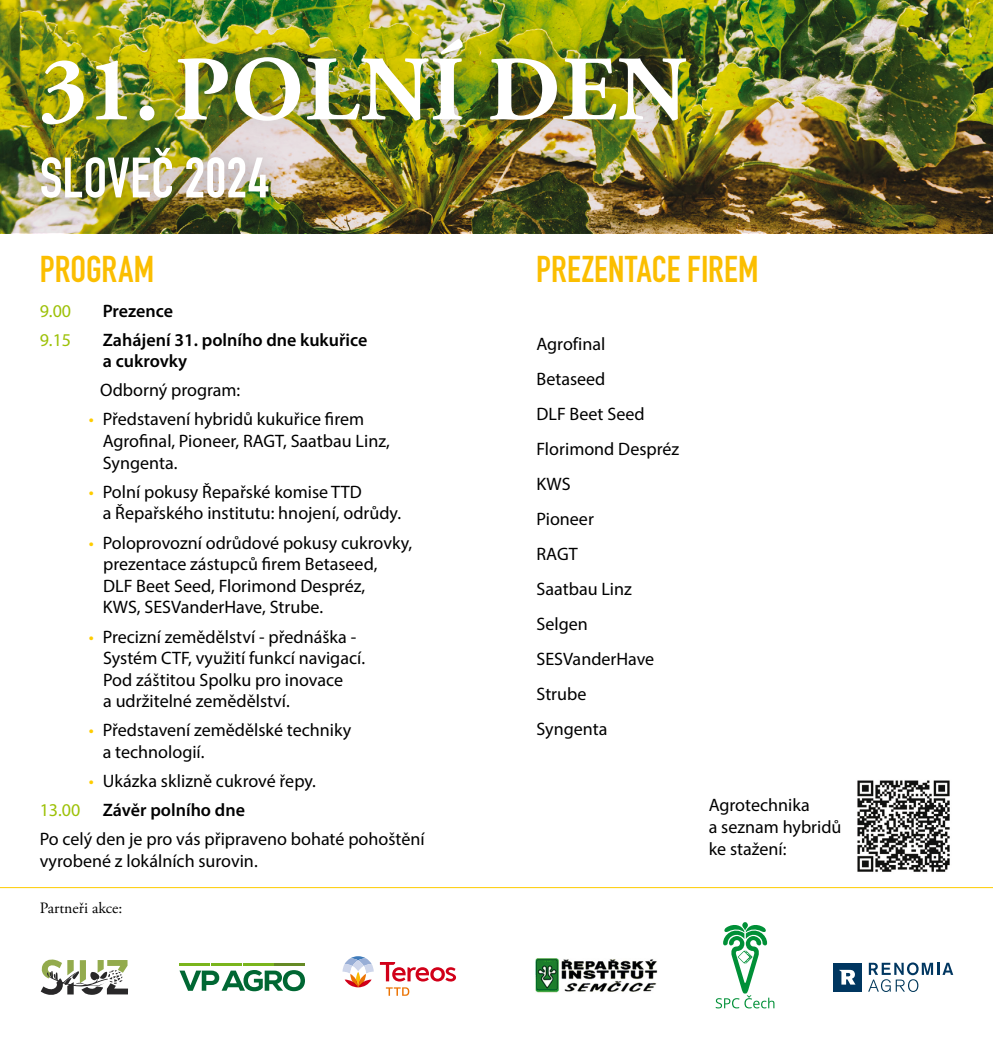
<style>
.page{position:relative;width:993px;height:1042px;background:#fff}
.page>*{position:absolute;margin:0;border:0;box-sizing:border-box;transform-origin:0 0}
.t1{font:700 91.88px "Adobe Garamond Pro";letter-spacing:.015em;color:#fff}
.t2{font:700 56px "DIN Condensed";letter-spacing:.005em;color:#fff}
.t3{font:700 36.75px "DIN Condensed";letter-spacing:.005em;color:#fbbe00}
.t4{font:18.03px/35px "Myriad Pro";color:#000}
.t5{font:600 18.03px/21.7px "Myriad Pro";color:#000}
.t6{font:18.03px "Myriad Pro";color:#9dc107}
.t7{font:15.75px "Adobe Garamond Pro";color:#000}
.s1{color:#fecc00}
.s2{color:#9dc107}
.s3{font-weight:600}
</style>
<div class="page">
<img style="left:0;top:0;width:992px;height:233px">
<hr style="left:0;top:887px;width:992px;height:1px;background:#fecc00">
<img style="left:535px;top:959px;width:122px;height:34px">
<svg style="left:350px;top:956px;width:16px;height:4px"></svg>
<svg style="left:342px;top:958px;width:31px;height:29px"></svg>
<svg style="left:380px;top:962px;width:76px;height:19px"></svg>
<svg style="left:386px;top:987px;width:23px;height:9px"></svg>
<svg style="left:715px;top:923px;width:59px;height:85px"></svg>
<div style="left:833px;top:963px;width:28px;height:28px;background:#003660"></div>
<svg style="left:839px;top:970px;width:16px;height:14px"></svg>
<svg style="left:868px;top:962px;width:84px;height:30px"></svg>
<svg style="left:179px;top:970px;width:126px;height:21px"></svg>
<hr style="left:179px;top:963px;width:30px;height:3px;background:#7ab51d">
<hr style="left:211px;top:963px;width:30px;height:3px;background:#7ab51d">
<hr style="left:243px;top:963px;width:30px;height:3px;background:#7ab51d">
<hr style="left:275px;top:963px;width:30px;height:3px;background:#658a25">
<svg style="left:41px;top:959px;width:87px;height:36px"></svg>
<div style="left:15px;top:13px;width:696px;height:140px;background:#000;opacity:.2"></div>
<div style="left:14px;top:122px;width:280px;height:102px;background:#000;opacity:.3"></div>
<img style="left:857px;top:780px;width:93px;height:92px">
<h1 class="t1" style="left:39px;top:37px;width:648px">31. POLNÍ DEN</h1>
<h2 class="t2" style="left:40px;top:140px;width:231px">SLOVEČ 2024</h2>
<h3 class="t3" style="left:40px;top:244px;width:116px">PROGRAM</h3>
<h3 class="t3" style="left:536px;top:244px;width:224px">PREZENTACE FIREM</h3>
<p class="t6" style="left:40px;top:299px;width:33px">9.00</p>
<p class="t5" style="left:103px;top:300px;width:72px">Prezence</p>
<p class="t6" style="left:40px;top:328px;width:33px">9.15</p>
<p class="t5" style="left:103px;top:329px;width:266px">Zahájení 31. polního dne kukuřice a cukrovky</p>
<p class="t4" style="left:100px;top:372px;width:141px">Odborný program:</p>
<p class="t4" style="left:103px;top:408px;width:288px;line-height:21.7px;text-indent:-14px"><span class="s1">•</span> Představení hybridů kukuřice firem<br>Agrofinal, Pioneer, RAGT, Saatbau Linz,<br>Syngenta.</p>
<p class="t4" style="left:103px;top:481px;width:300px;line-height:21.7px;text-indent:-14px"><span class="s1">•</span> Polní pokusy Řepařské komise TTD<br>a Řepařského institutu: hnojení, odrůdy.</p>
<p class="t4" style="left:103px;top:531px;width:311px;line-height:21.7px;text-indent:-14px"><span class="s1">•</span> Poloprovozní odrůdové pokusy cukrovky, prezentace zástupců firem Betaseed,<br>DLF Beet Seed, Florimond Despréz,<br>KWS, SESVanderHave, Strube.</p>
<p class="t4" style="left:103px;top:625px;width:263px;line-height:21.7px;text-indent:-14px"><span class="s1">•</span> Precizní zemědělství - přednáška - Systém CTF, využití funkcí navigací.<br>Pod záštitou Spolku pro inovace<br>a udržitelné zemědělství.</p>
<p class="t4" style="left:103px;top:719px;width:250px;line-height:21.7px;text-indent:-14px"><span class="s1">•</span> Představení zemědělské techniky a technologií.</p>
<p class="t4" style="left:40px;top:766px;width:386px;line-height:29.1px;text-indent:49px"><span class="s1">•</span> Ukázka sklizně cukrové řepy.<br><span class="s2">13.00</span> <span class="s3">Závěr polního dne<br></span>Po celý den je pro vás připraveno bohaté pohoštění</p>
<p class="t4" style="left:40px;top:843px;width:219px">vyrobené z lokálních surovin.</p>
<p class="t7" style="left:40px;top:898px;width:84px">Partneři akce:</p>
<p class="t4" style="left:536px;top:326px;width:144px">Agrofinal<br>Betaseed<br>DLF Beet Seed<br>Florimond Despréz<br>KWS<br>Pioneer<br>RAGT<br>Saatbau Linz<br>Selgen<br>SESVanderHave<br>Strube<br>Syngenta</p>
<p class="t4" style="left:708px;top:794px;width:134px;line-height:21.5px">Agrotechnika<br>a seznam hybridů ke stažení:</p>
</div>
